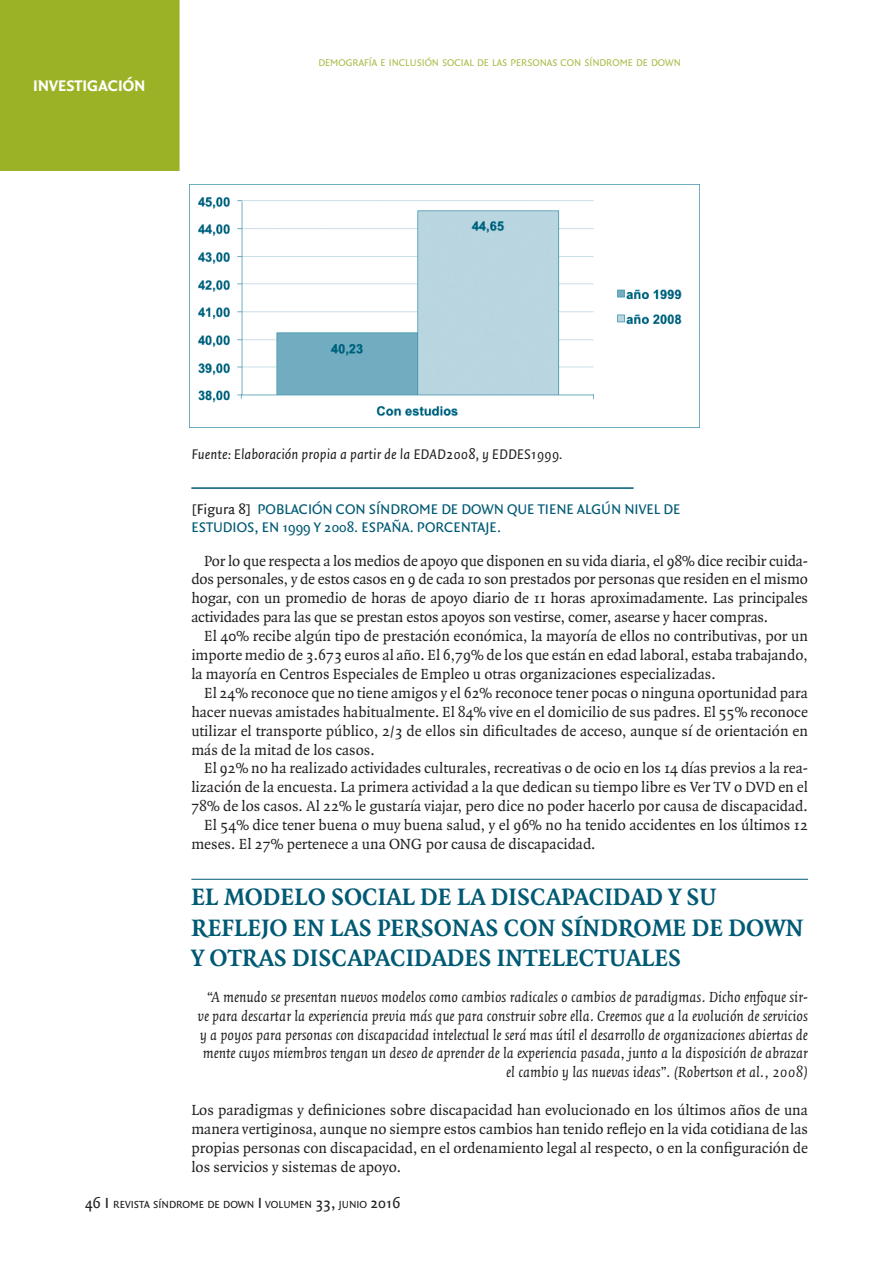
<style>
.page{position:relative;width:893px;height:1263px;background:#fff}
.page>*{position:absolute;margin:0;border:0;box-sizing:border-box;transform-origin:0 0}
.Título_1{font:700 25.5px/30.6px "Quadraat";color:#005a74}
.t1{font:700 16.5px "Quadraat Sans";color:#fff}
.Normal_sin_meter{font:15.75px/18.9px "Quadraat";color:#231f20;text-align:justify}
.t2{font:italic 15.75px/18.9px "Quadraat";color:#231f20;text-align:right}
.Tabla_titular{font:15px/18px "Quadraat Sans";color:#005a74}
.t3{font:italic 15px "Quadraat Sans";color:#231f20}
.t4{font:10.95px "Quadraat Sans";color:#231f20}
.Titulito{font:10.5px "Quadraat Sans";color:#adbe4f}
.s1{color:#231f20}
.s2{font-size:15.75px}
</style>
<div class="page">
<div style="left:3px;top:3px;width:173px;height:165px;background:#9cb226"></div>
<div style="left:0;top:0;width:179px;height:171px;border:2px solid #9cb226"></div>
<img style="left:190px;top:185px;width:510px;height:243px">
<hr style="left:191px;top:487px;width:443px;height:2px;background:#005a74">
<hr style="left:191px;top:879px;width:617px;height:1px;background:#005a74">
<p class="t1" style="left:33px;top:76px;width:114px">INVESTIGACIÓN</p>
<p class="Titulito" style="left:318px;top:56px;width:364px">DEMOGRAFÍA E INCLUSIÓN SOCIAL DE LAS PERSONAS CON SÍNDROME DE DOWN</p>
<p class="t3" style="left:191px;top:447px;width:372px">Fuente: Elaboración propia a partir de la EDAD2008, y EDDES1999.</p>
<p class="Tabla_titular" style="left:191px;top:500px;width:491px"><span class="s1">[Figura 8]</span> POBLACIÓN CON SÍNDROME DE DOWN QUE TIENE ALGÚN NIVEL DE<br>ESTUDIOS, EN 1999 Y 2008. ESPAÑA. PORCENTAJE.</p>
<p class="Normal_sin_meter" style="left:191px;top:551px;width:618px;text-indent:13px">Por lo que respecta a los medios de apoyo que disponen en su vida diaria, el 98% dice recibir cuida&shy;dos personales, y de estos casos en 9 de cada 10 son prestados por personas que residen en el mismo hogar, con un promedio de horas de apoyo diario de 11 horas aproximadamente. Las principales actividades para las que se prestan estos apoyos son vestirse, comer, asearse y hacer compras.</p>
<p class="Normal_sin_meter" style="left:191px;top:627px;width:618px;text-indent:13px">El 40% recibe algún tipo de prestación económica, la mayoría de ellos no contributivas, por un importe medio de 3.673 euros al año. El 6,79% de los que están en edad laboral, estaba trabajando, la mayoría en Centros Especiales de Empleo u otras organizaciones especializadas.</p>
<p class="Normal_sin_meter" style="left:191px;top:684px;width:618px;text-indent:13px">El 24% reconoce que no tiene amigos y el 62% reconoce tener pocas o ninguna oportunidad para hacer nuevas amistades habitualmente. El 84% vive en el domicilio de sus padres. El 55% reconoce utilizar el transporte público, 2/3 de ellos sin dificultades de acceso, aunque sí de orientación en más de la mitad de los casos.</p>
<p class="Normal_sin_meter" style="left:191px;top:759px;width:618px;text-indent:13px">El 92% no ha realizado actividades culturales, recreativas o de ocio en los 14 días previos a la rea&shy;lización de la encuesta. La primera actividad a la que dedican su tiempo libre es Ver TV o DVD en el 78% de los casos. Al 22% le gustaría viajar, pero dice no poder hacerlo por causa de discapacidad.</p>
<p class="Normal_sin_meter" style="left:191px;top:816px;width:618px;text-indent:13px">El 54% dice tener buena o muy buena salud, y el 96% no ha tenido accidentes en los últimos 12 meses. El 27% pertenece a una ONG por causa de discapacidad.</p>
<p class="Título_1" style="left:191px;top:882px;width:614px">EL MODELO SOCIAL DE LA DISCAPACIDAD Y SU<br>REFLEJO EN LAS PERSONAS CON SÍNDROME DE DOWN<br>Y OTRAS DISCAPACIDADES INTELECTUALES</p>
<p class="t2" style="left:198px;top:988px;width:612px">“A menudo se presentan nuevos modelos como cambios radicales o cambios de paradigmas. Dicho enfoque sir&shy;ve para descartar la experiencia previa más que para construir sobre ella. Creemos que a la evolución de servicios y a poyos para personas con discapacidad intelectual le será mas útil el desarrollo de organizaciones abiertas de mente cuyos miembros tengan un deseo de aprender de la experiencia pasada, junto a la disposición de abrazar el cambio y las nuevas ideas”. (Robertson et al., 2008)</p>
<p class="Normal_sin_meter" style="left:191px;top:1101px;width:618px">Los paradigmas y definiciones sobre discapacidad han evolucionado en los últimos años de una manera vertiginosa, aunque no siempre estos cambios han tenido reflejo en la vida cotidiana de las propias personas con discapacidad, en el ordenamiento legal al respecto, o en la configuración de los servicios y sistemas de apoyo.</p>
<p class="t4" style="left:85px;top:1198px;width:317px"><span class="s2">46</span> <span class="s2">I</span> REVISTA SÍNDROME DE DOWN <span class="s2">I</span> VOLUMEN <span class="s2">33,</span> JUNIO <span class="s2">2016</span></p>
</div>
